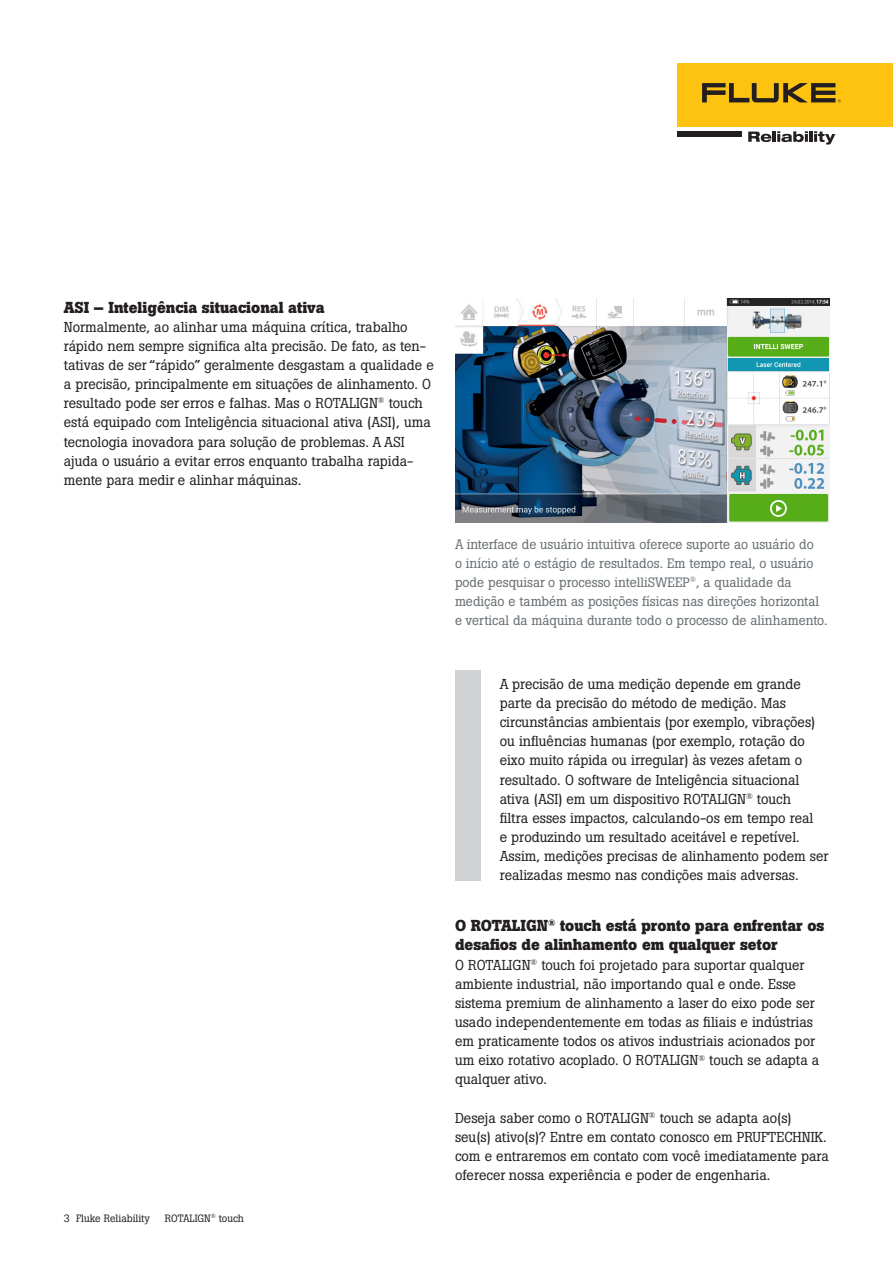
<style>
.page{position:relative;width:893px;height:1263px;background:#fff}
.page>*{position:absolute;margin:0;border:0;box-sizing:border-box;transform-origin:0 0}
.Boton_Bold_10_5{font:700 15.75px/19.2px "Boton Pro";color:#231f20}
.copy_Boton_regular_9{font:14.25px/19.2px "Boton Pro";color:#231f20}
.BU{font:13.5px/19.2px "Boton Pro";color:#676e72}
.t1{font:10.5px "Boton Pro";color:#231f20}
</style>
<div class="page">
<div style="left:455px;top:670px;width:25px;height:210px;background:#d1d2d4"></div>
<img style="left:455px;top:298px;width:374px;height:225px">
<div style="left:677px;top:64px;width:216px;height:63px;background:#fec210"></div>
<svg style="left:702px;top:83px;width:139px;height:19px"></svg>
<div style="left:677px;top:132px;width:65px;height:5px;background:#231f20"></div>
<svg style="left:748px;top:131px;width:87px;height:14px"></svg>
<p class="Boton_Bold_10_5" style="left:64px;top:297px;width:262px">ASI – Inteligência situacional ativa</p>
<p class="copy_Boton_regular_9" style="left:64px;top:317px;width:372px">Normalmente, ao alinhar uma máquina crítica, trabalho rápido nem sempre significa alta precisão. De fato, as ten&shy;tativas de ser “rápido” geralmente desgastam a qualidade e a precisão, principalmente em situações de alinhamento. O resultado pode ser erros e falhas. Mas o ROTALIGN<sup>®</sup> touch está equipado com Inteligência situacional ativa (ASI), uma tecnologia inovadora para solução de problemas. A ASI ajuda o usuário a evitar erros enquanto trabalha rapida&shy;mente para medir e alinhar máquinas.</p>
<p class="t1" style="left:64px;top:1211px;width:88px">3 Fluke Reliability</p>
<p class="t1" style="left:165px;top:1211px;width:81px">ROTALIGN<sup>®</sup> touch</p>
<p class="BU" style="left:455px;top:534px;width:374px">A interface de usuário intuitiva oferece suporte ao usuário do<br>o início até o estágio de resultados. Em tempo real, o usuário pode pesquisar o processo intelliSWEEP<sup>®</sup>, a qualidade da medição e também as posições físicas nas direções horizontal e vertical da máquina durante todo o processo de alinhamento.</p>
<p class="copy_Boton_regular_9" style="left:500px;top:674px;width:330px">A precisão de uma medição depende em grande parte da precisão do método de medição. Mas circunstâncias ambientais (por exemplo, vibrações) ou influências humanas (por exemplo, rotação do eixo muito rápida ou irregular) às vezes afetam o resultado. O software de Inteligência situacional ativa (ASI) em um dispositivo ROTALIGN<sup>®</sup> touch<br>filtra esses impactos, calculando-os em tempo real<br>e produzindo um resultado aceitável e repetível.<br>Assim, medições precisas de alinhamento podem ser realizadas mesmo nas condições mais adversas.</p>
<p class="Boton_Bold_10_5" style="left:455px;top:916px;width:371px">O ROTALIGN<sup>®</sup> touch está pronto para enfrentar os desafios de alinhamento em qualquer setor</p>
<p class="copy_Boton_regular_9" style="left:455px;top:955px;width:366px">O ROTALIGN<sup>®</sup> touch foi projetado para suportar qualquer ambiente industrial, não importando qual e onde. Esse sistema premium de alinhamento a laser do eixo pode ser usado independentemente em todas as filiais e indústrias em praticamente todos os ativos industriais acionados por um eixo rotativo acoplado. O ROTALIGN<sup>®</sup> touch se adapta a qualquer ativo.</p>
<p class="copy_Boton_regular_9" style="left:455px;top:1108px;width:375px">Deseja saber como o ROTALIGN<sup>®</sup> touch se adapta ao(s) seu(s) ativo(s)? Entre em contato conosco em PRUFTECHNIK. com e entraremos em contato com você imediatamente para oferecer nossa experiência e poder de engenharia.</p>
</div>
